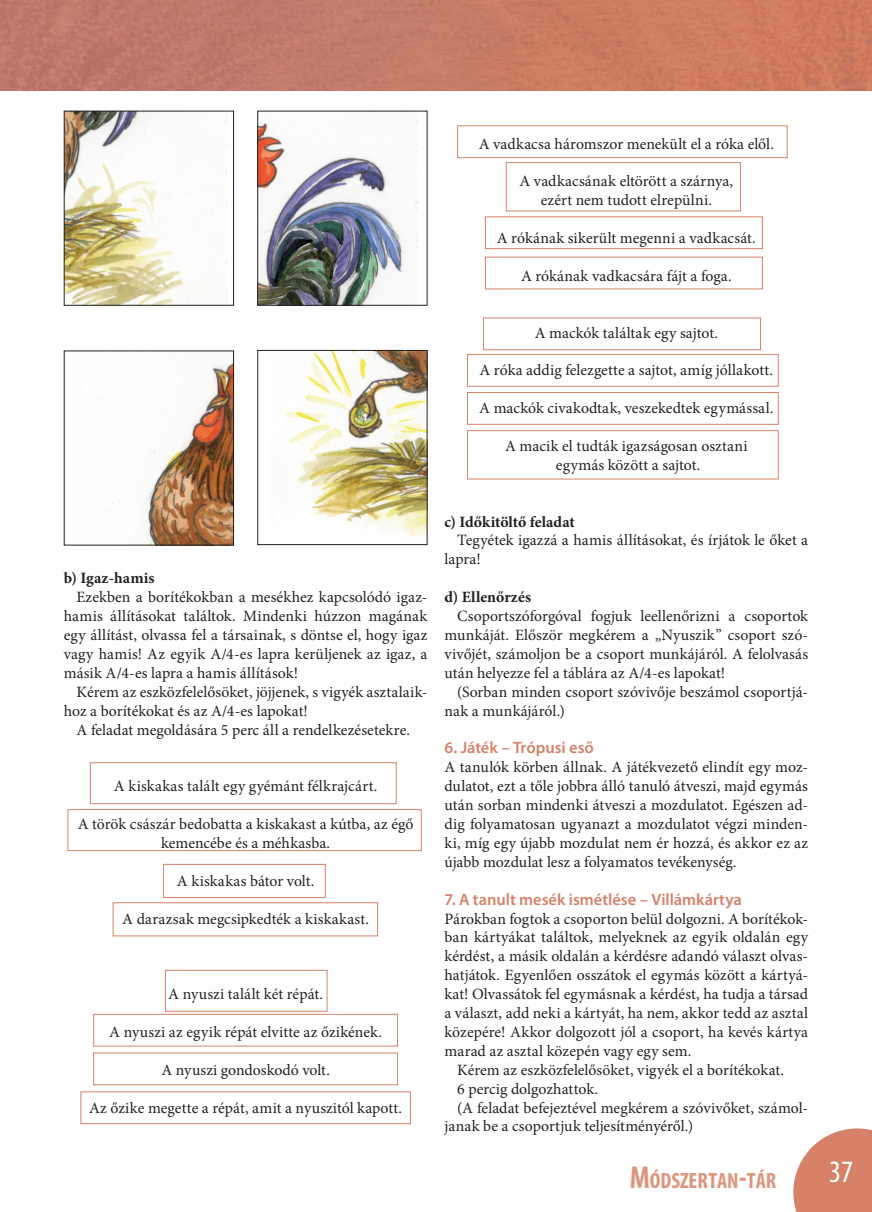
<style>
.page{position:relative;width:872px;height:1212px;background:#fff}
.page>*{position:absolute;margin:0;border:0;box-sizing:border-box;transform-origin:0 0}
.t1{font:condensed 31.2px "Myriad Pro";color:#fff}
.t2{font:700 condensed 22.2px "Myriad Pro";color:#dc967e}
.t3{font:600 16.5px "Myriad Pro";letter-spacing:-.005em;color:#d58269}
.t4{font:15.75px/18.9px "Minion Pro";letter-spacing:.005em;color:#231f20;text-align:justify}
.t5{font:700 15.75px "Minion Pro";color:#231f20}
.s1{font-size:31.65px}
</style>
<div class="page">
<svg style="left:793px;top:1128px;width:79px;height:84px;background:#db947e"></svg>
<img style="left:0;top:0;width:872px;height:90px">
<img style="left:74px;top:360px;width:158px;height:183px">
<div style="left:64px;top:350px;width:170px;height:195px;border:1px solid #231f20"></div>
<img style="left:285px;top:352px;width:140px;height:185px">
<div style="left:257px;top:350px;width:170px;height:195px;border:1px solid #231f20"></div>
<img style="left:259px;top:113px;width:159px;height:191px">
<div style="left:257px;top:111px;width:170px;height:195px;border:1px solid #231f20"></div>
<img style="left:66px;top:113px;width:160px;height:191px">
<div style="left:64px;top:111px;width:170px;height:195px;border:1px solid #231f20"></div>
<div style="left:90px;top:762px;width:306px;height:42px;border:1px solid #d58269"></div>
<div style="left:68px;top:809px;width:353px;height:42px;border:1px solid #d58269"></div>
<div style="left:163px;top:864px;width:163px;height:34px;border:1px solid #d58269"></div>
<div style="left:165px;top:970px;width:162px;height:41px;border:1px solid #d58269"></div>
<div style="left:93px;top:1014px;width:305px;height:32px;border:1px solid #d58269"></div>
<div style="left:93px;top:1052px;width:305px;height:33px;border:1px solid #d58269"></div>
<div style="left:80px;top:1091px;width:331px;height:33px;border:1px solid #d58269"></div>
<div style="left:457px;top:125px;width:330px;height:33px;border:1px solid #d58269"></div>
<div style="left:506px;top:162px;width:235px;height:49px;border:1px solid #d58269"></div>
<div style="left:485px;top:216px;width:277px;height:33px;border:1px solid #d58269"></div>
<div style="left:485px;top:257px;width:277px;height:32px;border:1px solid #d58269"></div>
<div style="left:483px;top:318px;width:278px;height:32px;border:1px solid #d58269"></div>
<div style="left:467px;top:354px;width:311px;height:33px;border:1px solid #d58269"></div>
<div style="left:467px;top:392px;width:311px;height:33px;border:1px solid #d58269"></div>
<div style="left:467px;top:430px;width:311px;height:49px;border:1px solid #d58269"></div>
<div style="left:113px;top:902px;width:265px;height:34px;border:1px solid #d58269"></div>
<p class="t4" style="left:478px;top:134px;width:297px">A vadkacsa háromszor menekült el a róka elől.</p>
<p class="t4" style="left:519px;top:172px;width:215px;text-align:center">A vadkacsának eltörött a szárnya, ezért nem tudott elrepülni.</p>
<p class="t4" style="left:497px;top:229px;width:260px">A rókának sikerült megenni a vadkacsát.</p>
<p class="t4" style="left:521px;top:266px;width:212px">A rókának vadkacsára fájt a foga.</p>
<p class="t4" style="left:535px;top:323px;width:185px">A mackók találtak egy sajtot.</p>
<p class="t4" style="left:479px;top:361px;width:295px">A róka addig felezgette a sajtot, amíg jóllakott.</p>
<p class="t4" style="left:479px;top:399px;width:296px">A mackók civakodtak, veszekedtek egymással.</p>
<p class="t4" style="left:505px;top:436px;width:244px;text-align:center">A macik el tudták igazságosan osztani egymás között a sajtot.</p>
<p class="t5" style="left:64px;top:567px;width:92px">b) Igaz-hamis</p>
<p class="t4" style="left:64px;top:588px;width:365px;text-indent:13px">Ezekben a borítékokban a mesékhez kapcsolódó igaz&shy;hamis állításokat találtok. Mindenki húzzon magának egy állítást, olvassa fel a társainak, s döntse el, hogy igaz vagy hamis! Az egyik A/4-es lapra kerüljenek az igaz, a másik A/4-es lapra a hamis állítások!</p>
<p class="t4" style="left:64px;top:682px;width:365px;text-indent:13px">Kérem az eszközfelelősöket, jöjjenek, s vigyék asztalaik&shy;hoz a borítékokat és az A/4-es lapokat!</p>
<p class="t4" style="left:77px;top:720px;width:335px">A feladat megoldására 5 perc áll a rendelkezésetekre.</p>
<p class="t4" style="left:114px;top:777px;width:265px">A kiskakas talált egy gyémánt félkrajcárt.</p>
<p class="t4" style="left:78px;top:814px;width:337px;text-align:center">A török császár bedobatta a kiskakast a kútba, az égő kemencébe és a méhkasba.</p>
<p class="t4" style="left:177px;top:871px;width:139px">A kiskakas bátor volt.</p>
<p class="t4" style="left:122px;top:909px;width:248px">A darazsak megcsipkedték a kiskakast.</p>
<p class="t4" style="left:168px;top:985px;width:156px">A nyuszi talált két répát.</p>
<p class="t4" style="left:109px;top:1022px;width:274px">A nyuszi az egyik répát elvitte az őzikének.</p>
<p class="t4" style="left:161px;top:1060px;width:170px">A nyuszi gondoskodó volt.</p>
<p class="t4" style="left:89px;top:1098px;width:315px">Az őzike megette a répát, amit a nyuszitól kapott.</p>
<p class="t5" style="left:444px;top:510px;width:132px">c) Időkitöltő feladat</p>
<p class="t4" style="left:444px;top:531px;width:365px;text-indent:13px">Tegyétek igazzá a hamis állításokat, és írjátok le őket a lapra!</p>
<p class="t5" style="left:444px;top:586px;width:88px">d) Ellenőrzés</p>
<p class="t4" style="left:444px;top:607px;width:365px;text-indent:13px">Csoportszóforgóval fogjuk leellenőrizni a csoportok munkáját. Először megkérem a „Nyuszik” csoport szó&shy;vivőjét, számoljon be a csoport munkájáról. A felolvasás után helyezze fel a táblára az A/4-es lapokat!</p>
<p class="t4" style="left:444px;top:682px;width:365px;text-indent:13px">(Sorban minden csoport szóvivője beszámol csoportjá&shy;nak a munkájáról.)</p>
<p class="t3" style="left:444px;top:737px;width:151px">6. Játék – Trópusi eső</p>
<p class="t4" style="left:444px;top:758px;width:365px">A tanulók körben állnak. A játékvezető elindít egy moz&shy;dulatot, ezt a tőle jobbra álló tanuló átveszi, majd egymás után sorban mindenki átveszi a mozdulatot. Egészen ad&shy;dig folyamatosan ugyanazt a mozdulatot végzi minden&shy;ki, míg egy újabb mozdulat nem ér hozzá, és akkor ez az újabb mozdulat lesz a folyamatos tevékenység.</p>
<p class="t3" style="left:444px;top:888px;width:299px">7. A tanult mesék ismétlése – Villámkártya</p>
<p class="t4" style="left:444px;top:909px;width:365px">Párokban fogtok a csoporton belül dolgozni. A borítékok-</p>
<p class="t4" style="left:444px;top:928px;width:365px">ban kártyákat találtok, melyeknek az egyik oldalán egy</p>
<p class="t4" style="left:444px;top:947px;width:365px">kérdést, a másik oldalán a kérdésre adandó választ olvas-</p>
<p class="t4" style="left:444px;top:966px;width:365px">hatjátok. Egyenlően osszátok el egymás között a kártyá-</p>
<p class="t4" style="left:444px;top:985px;width:365px">kat! Olvassátok fel egymásnak a kérdést, ha tudja a társad</p>
<p class="t4" style="left:444px;top:1003px;width:365px">a választ, add neki a kártyát, ha nem, akkor tedd az asztal</p>
<p class="t4" style="left:444px;top:1022px;width:365px">közepére! Akkor dolgozott jól a csoport, ha kevés kártya</p>
<p class="t4" style="left:444px;top:1041px;width:248px">marad az asztal közepén vagy egy sem.</p>
<p class="t4" style="left:457px;top:1060px;width:328px">Kérem az eszközfelelősöket, vigyék el a borítékokat.</p>
<p class="t4" style="left:457px;top:1079px;width:142px">6 percig dolgozhattok.</p>
<p class="t4" style="left:457px;top:1098px;width:352px">(A feladat befejeztével megkérem a szóvivőket, számol-</p>
<p class="t4" style="left:444px;top:1117px;width:250px">janak be a csoportjuk teljesítményéről.)</p>
<h2 class="t2" style="left:629px;top:1166px;width:148px"><span class="s1">M</span>ÓDSZERTAN<span class="s1">-</span>TÁR</h2>
<h1 class="t1" style="left:829px;top:1153px;width:26px">37</h1>
</div>
